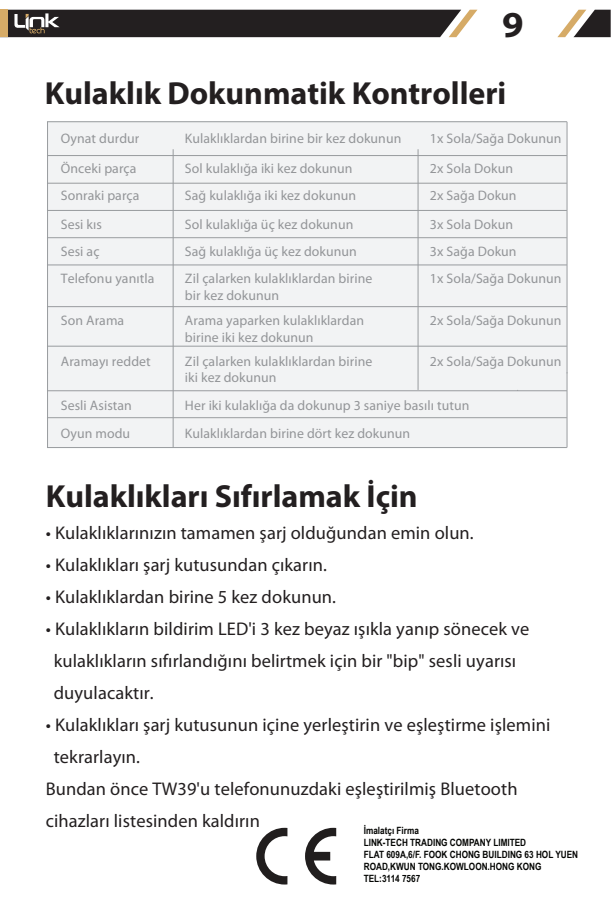
<style>
.page{position:relative;width:614px;height:919px;background:#fff}
.page>*{position:absolute;margin:0;border:0;box-sizing:border-box;transform-origin:0 0}
.t1{font:700 36.8px "Myriad Pro";color:#231f20;scale:1.06 1}
.t2{font:700 32px "Myriad Pro";color:#231f20}
.t3{font:18.4px/32px "Myriad Pro";letter-spacing:.005em;color:#231f20}
.t4{font:13.6px/27.6px "Myriad Pro";letter-spacing:.005em;color:#939598}
.t5{font:700 10px/12px "Arial Narrow";color:#040503}
</style>
<div class="page">
<svg style="left:557px;top:10px;width:53px;height:27px"></svg>
<svg style="left:0;top:10px;width:477px;height:27px;background:#36312f"></svg>
<svg style="left:256px;top:827px;width:31px;height:57px"></svg>
<svg style="left:305px;top:827px;width:31px;height:57px"></svg>
<div style="left:47px;top:418px;width:519px;height:29px;background:#f2f3f4"></div>
<hr style="left:47px;top:447px;width:519px;height:1px;background:#989b9e">
<div style="left:47px;top:390px;width:519px;height:27px;background:#f2f3f4"></div>
<hr style="left:47px;top:417px;width:519px;height:1px;background:#989b9e">
<div style="left:47px;top:346px;width:519px;height:44px;background:#f2f3f4"></div>
<hr style="left:47px;top:390px;width:519px;height:1px;background:#989b9e">
<div style="left:47px;top:307px;width:519px;height:39px;background:#f2f3f4"></div>
<hr style="left:47px;top:345px;width:519px;height:2px;background:#989b9e">
<div style="left:47px;top:265px;width:519px;height:42px;background:#f2f3f4"></div>
<div style="left:47px;top:238px;width:519px;height:26px;background:#f2f3f4"></div>
<hr style="left:47px;top:264px;width:519px;height:2px;background:#989b9e">
<div style="left:47px;top:210px;width:519px;height:27px;background:#f2f3f4"></div>
<hr style="left:47px;top:237px;width:519px;height:1px;background:#989b9e">
<div style="left:47px;top:183px;width:519px;height:27px;background:#f2f3f4"></div>
<hr style="left:47px;top:210px;width:519px;height:1px;background:#989b9e">
<div style="left:47px;top:156px;width:519px;height:27px;background:#f2f3f4"></div>
<hr style="left:47px;top:306px;width:519px;height:1px;background:#989b9e">
<div style="left:47px;top:122px;width:519px;height:34px;background:#f2f3f4"></div>
<hr style="left:47px;top:155px;width:519px;height:1px;background:#989b9e">
<hr style="left:47px;top:121px;width:519px;height:1px;background:#989b9e">
<hr style="left:47px;top:182px;width:519px;height:2px;background:#989b9e">
<hr style="left:47px;top:122px;width:1px;height:325px;background:#989b9e">
<hr style="left:566px;top:122px;width:1px;height:325px;background:#989b9e">
<hr style="left:172px;top:149px;width:2px;height:298px;background:#989b9e">
<hr style="left:417px;top:149px;width:1px;height:241px;background:#989b9e">
<h1 class="t1" style="left:502px;top:6px;width:22px">9</h1>
<h2 class="t2" style="left:45px;top:77px;width:462px">Kulaklık Dokunmatik Kontrolleri</h2>
<p class="t4" style="left:61px;top:125px;width:80px">Oynat durdur</p>
<p class="t4" style="left:61px;top:155px;width:77px">Önceki parça</p>
<p class="t4" style="left:185px;top:125px;width:218px">Kulaklıklardan birine bir kez dokunun</p>
<p class="t4" style="left:185px;top:155px;width:169px">Sol kulaklığa iki kez dokunun</p>
<p class="t4" style="left:61px;top:182px;width:80px">Sonraki parça</p>
<p class="t4" style="left:185px;top:182px;width:173px">Sağ kulaklığa iki kez dokunun</p>
<p class="t4" style="left:61px;top:211px;width:95px">Sesi kıs<br>Sesi aç<br>Telefonu yanıtla</p>
<p class="t4" style="left:185px;top:211px;width:189px">Sol kulaklığa üç kez dokunun<br>Sağ kulaklığa üç kez dokunun<br>Zil çalarken kulaklıklardan birine</p>
<p class="t4" style="left:185px;top:282px;width:96px">bir kez dokunun</p>
<p class="t4" style="left:429px;top:125px;width:133px">1x Sola/Sağa Dokunun</p>
<p class="t4" style="left:429px;top:155px;width:85px">2x Sola Dokun</p>
<p class="t4" style="left:430px;top:182px;width:88px">2x Sağa Dokun</p>
<p class="t4" style="left:430px;top:211px;width:133px">3x Sola Dokun<br>3x Sağa Dokun<br>1x Sola/Sağa Dokunun</p>
<p class="t4" style="left:61px;top:307px;width:65px">Son Arama</p>
<p class="t4" style="left:185px;top:313px;width:181px;line-height:16.4px">Arama yaparken kulaklıklardan birine iki kez dokunun</p>
<p class="t4" style="left:429px;top:307px;width:133px">2x Sola/Sağa Dokunun</p>
<p class="t4" style="left:61px;top:348px;width:91px">Aramayı reddet</p>
<p class="t4" style="left:61px;top:392px;width:73px">Sesli Asistan<br>Oyun modu</p>
<p class="t4" style="left:185px;top:353px;width:189px;line-height:16.4px">Zil çalarken kulaklıklardan birine iki kez dokunun</p>
<p class="t4" style="left:185px;top:392px;width:286px">Her iki kulaklığa da dokunup 3 saniye basılı tutun<br>Kulaklıklardan birine dört kez dokunun</p>
<p class="t4" style="left:429px;top:348px;width:133px">2x Sola/Sağa Dokunun</p>
<h2 class="t2" style="left:46px;top:479px;width:373px">Kulaklıkları Sıfırlamak İçin</h2>
<h3 class="t3" style="left:46px;top:517px;width:429px">• Kulaklıklarınızın tamamen şarj olduğundan emin olun.</h3>
<h3 class="t3" style="left:46px;top:549px;width:282px">• Kulaklıkları şarj kutusundan çıkarın.</h3>
<h3 class="t3" style="left:46px;top:581px;width:292px">• Kulaklıklardan birine 5 kez dokunun.</h3>
<h3 class="t3" style="left:54px;top:613px;width:477px;text-indent:-8px">• Kulaklıkların bildirim LED'i 3 kez beyaz ışıkla yanıp sönecek ve kulaklıkların sıfırlandığını belirtmek için bir "bip" sesli uyarısı duyulacaktır.</h3>
<h3 class="t3" style="left:46px;top:709px;width:506px">• Kulaklıkları şarj kutusunun içine yerleştirin ve eşleştirme işlemini</h3>
<h3 class="t3" style="left:54px;top:741px;width:88px">tekrarlayın.</h3>
<h3 class="t3" style="left:46px;top:773px;width:473px">Bundan önce TW39'u telefonunuzdaki eşleştirilmiş Bluetooth</h3>
<h3 class="t3" style="left:46px;top:805px;width:216px">cihazları listesinden kaldırın</h3>
<p class="t5" style="left:363px;top:824px;width:216px">İmalatçı Firma<br>LINK-TECH TRADING COMPANY LIMITED<br>FLAT 609A,6/F. FOOK CHONG BUILDING 63 HOL YUEN<br>ROAD,KWUN TONG.KOWLOON.HONG KONG<br>TEL:3114 7567</p>
</div>
